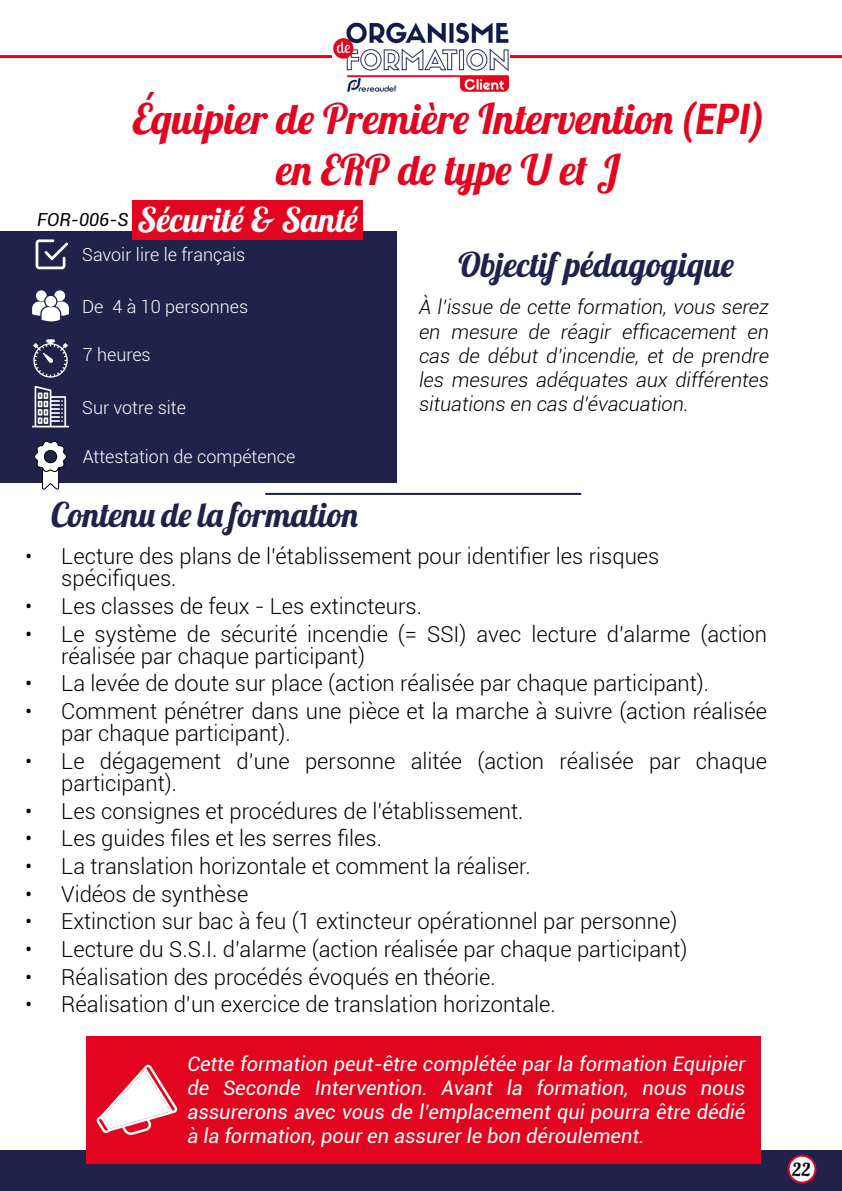
<style>
.page{position:relative;width:842px;height:1191px;background:#fff}
.page>*{position:absolute;margin:0;border:0;box-sizing:border-box;transform-origin:0 0}
.t1{font:42px/50.4px "Lobster 1.4";color:#e30520;text-align:center}
.t2{font:34px "Lobster 1.4";color:#21224b}
.t3{font:34px "Lobster 1.4";letter-spacing:.015em;color:#fff}
.t4{font:300 22px/22px "Roboto";color:#000}
.t5{font:italic 20px/24px "Roboto";color:#fff;text-align:justify}
.t6{font:italic 300 20px/24px "Roboto";color:#000;text-align:justify}
.t7{font:300 18px "Roboto";color:#fff}
.t8{font:italic 18px "Roboto";color:#000}
.t9{font:18px "Lobster 1.4";color:#000}
.s1{font-family:"Roboto";font-weight:700;font-style:italic;font-stretch:condensed}
</style>
<div class="page">
<div style="left:0;top:1150px;width:842px;height:41px;background:#21224b"></div>
<div style="left:788px;top:1155px;width:27px;height:27px;background:#fff;border-radius:50%"></div>
<div style="left:787px;top:1154px;width:29px;height:29px;border:2px solid #e30520;border-radius:50%"></div>
<hr style="left:0;top:55px;width:842px;height:3px;background:#e30520">
<img style="left:332px;top:22px;width:178px;height:69px">
<hr style="left:265px;top:493px;width:316px;height:2px;background:#1f1f43">
<div style="left:0;top:231px;width:397px;height:252px;background:#21224b"></div>
<svg style="left:32px;top:290px;width:37px;height:31px"></svg>
<svg style="left:33px;top:339px;width:35px;height:38px"></svg>
<svg style="left:34px;top:440px;width:33px;height:50px"></svg>
<svg style="left:36px;top:239px;width:32px;height:30px"></svg>
<svg style="left:32px;top:386px;width:37px;height:41px"></svg>
<div style="left:86px;top:1036px;width:675px;height:127px;background:#e30520"></div>
<svg style="left:96px;top:1064px;width:81px;height:71px"></svg>
<div style="left:132px;top:200px;width:231px;height:40px;background:#e30520"></div>
<h1 class="t1" style="left:133px;top:93px;width:632px">Équipier de Première Intervention <span class="s1">(EPI) </span>en ERP de type U et J</h1>
<p class="t8" style="left:37px;top:207px;width:93px">FOR-006-S</p>
<h2 class="t3" style="left:138px;top:198px;width:222px">Sécurité &amp; Santé</h2>
<p class="t7" style="left:82px;top:242px;width:165px">Savoir lire le français</p>
<p class="t7" style="left:82px;top:294px;width:167px">De 4 à 10 personnes</p>
<p class="t7" style="left:83px;top:342px;width:70px">7 heures</p>
<p class="t7" style="left:82px;top:395px;width:105px">Sur votre site</p>
<p class="t7" style="left:83px;top:444px;width:214px">Attestation de compétence</p>
<h2 class="t2" style="left:458px;top:243px;width:277px">Objectif pédagogique</h2>
<p class="t6" style="left:419px;top:295px;width:352px">À l’issue de cette formation, vous serez en mesure de réagir efficacement en cas de début d’incendie, et de prendre les mesures adéquates aux différentes situations en cas d’évacuation.</p>
<h2 class="t2" style="left:51px;top:493px;width:308px">Contenu de la formation</h2>
<p class="t4" style="left:61px;top:545px;width:600px;text-indent:-36px">• Lecture des plans de l’établissement pour identifier les risques spécifiques.</p>
<p class="t4" style="left:25px;top:594px;width:398px">• Les classes de feux - Les extincteurs.</p>
<p class="t4" style="left:61px;top:622px;width:707px;text-indent:-36px">• Le système de sécurité incendie (= SSI) avec lecture d’alarme (action réalisée par chaque participant)</p>
<p class="t4" style="left:25px;top:672px;width:685px">• La levée de doute sur place (action réalisée par chaque participant).</p>
<p class="t4" style="left:61px;top:699px;width:707px;text-indent:-36px">• Comment pénétrer dans une pièce et la marche à suivre (action réalisée par chaque participant).</p>
<p class="t4" style="left:61px;top:749px;width:707px;text-indent:-36px">• Le dégagement d’une personne alitée (action réalisée par chaque participant).</p>
<p class="t4" style="left:25px;top:799px;width:500px">• Les consignes et procédures de l’établissement.</p>
<p class="t4" style="left:25px;top:826px;width:358px">• Les guides files et les serres files.</p>
<p class="t4" style="left:25px;top:854px;width:507px">• La translation horizontale et comment la réaliser.</p>
<p class="t4" style="left:25px;top:882px;width:225px">• Vidéos de synthèse</p>
<p class="t4" style="left:25px;top:909px;width:654px">• Extinction sur bac à feu (1 extincteur opérationnel par personne)</p>
<p class="t4" style="left:25px;top:937px;width:664px">• Lecture du S.S.I. d’alarme (action réalisée par chaque participant)</p>
<p class="t4" style="left:25px;top:965px;width:472px">• Réalisation des procédés évoqués en théorie.</p>
<p class="t4" style="left:25px;top:992px;width:532px">• Réalisation d’un exercice de translation horizontale.</p>
<p class="t5" style="left:187px;top:1051px;width:559px">Cette formation peut-être complétée par la formation Equipier de Seconde Intervention. Avant la formation, nous nous assurerons avec vous de l’emplacement qui pourra être dédié à la formation, pour en assurer le bon déroulement.</p>
<p class="t9" style="left:792px;top:1157px;width:20px">22</p>
</div>
